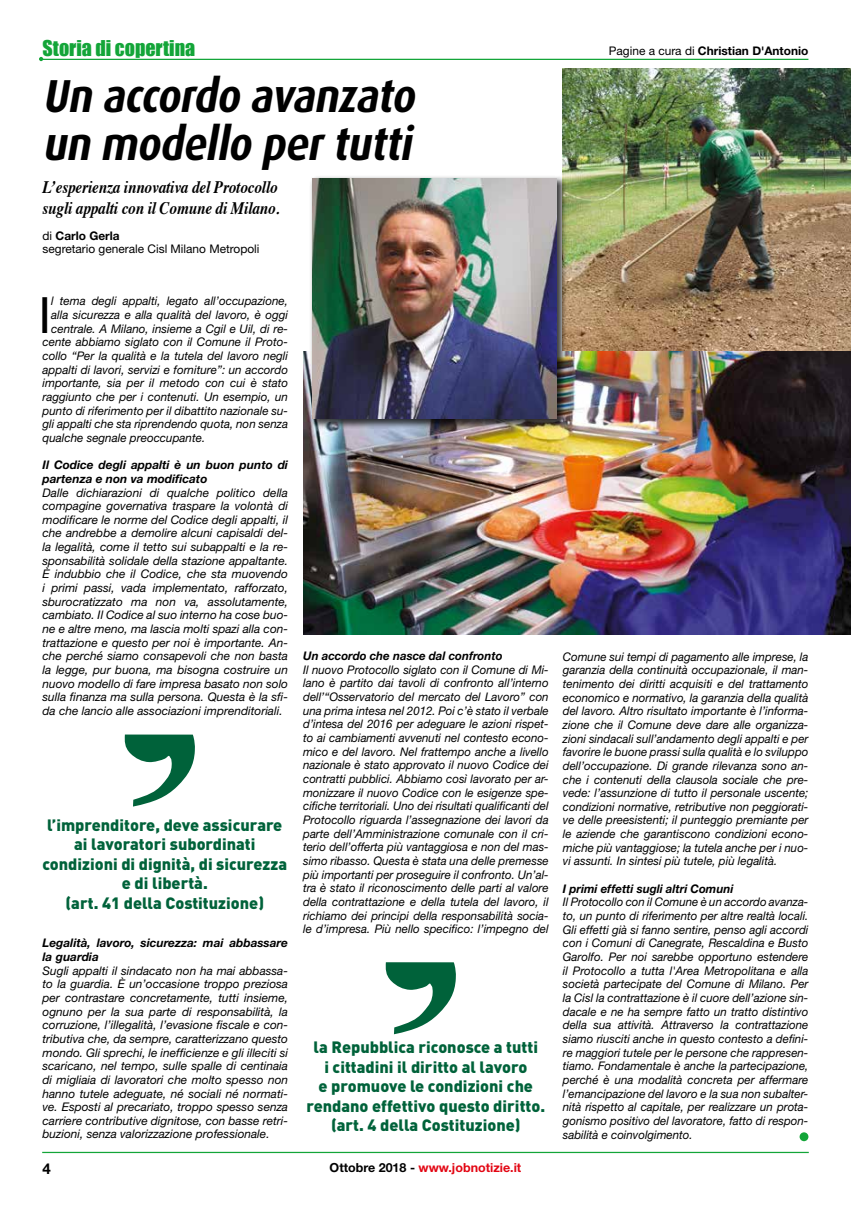
<style>
.page{position:relative;width:851px;height:1205px;background:#fff}
.page>*{position:absolute;margin:0;border:0;box-sizing:border-box;transform-origin:0 0}
.t1{font:50.12px "Helvetica Neue";color:#000}
.t2{font:italic 700 46.25px/47.5px "Dax";color:#000;scale:.9 1}
.t3{font:20px "Impact";color:#13a538}
.t4{font:italic 700 17.5px/21px "Times";letter-spacing:-.01em;color:#000;scale:.87 1}
.t5{font:900 16.25px/19.5px "DIN";color:#00623a;text-align:center}
.t6{font:700 15px "Helvetica Neue";color:#000}
.t7{font:700 12.5px "Helvetica Neue";color:#e30613}
.t8{font:italic 11.88px/13.6px "Helvetica Neue";color:#000;text-align:justify}
.t9{font:italic 700 11.88px/13.6px "Helvetica Neue";color:#000}
.t10{font:11.88px/13.6px "Helvetica Neue";color:#000}
.t11{font:700 11.88px "Helvetica Neue";color:#000}
.s1{font-weight:700}
.s2{font-weight:400}
.s3{color:#000}
</style>
<div class="page">
<hr style="left:42px;top:1152px;width:766px;height:1px;background:#13a538">
<hr style="left:42px;top:59px;width:766px;height:1px;background:#13a538">
<svg style="left:39px;top:57px;width:4px;height:4px"></svg>
<svg style="left:124px;top:734px;width:71px;height:72px"></svg>
<svg style="left:385px;top:962px;width:71px;height:72px"></svg>
<img style="left:562px;top:68px;width:288px;height:284px">
<img style="left:303px;top:352px;width:547px;height:282px">
<div style="left:309px;top:175px;width:258px;height:254px;background:#000;opacity:.75"></div>
<img style="left:312px;top:178px;width:244px;height:241px">
<div style="left:799px;top:1132px;width:9px;height:9px;background:#13a538;border-radius:50%"></div>
<h3 class="t3" style="left:43px;top:32px;width:154px">Storia di copertina</h3>
<h2 class="t2" style="left:43px;top:73px;width:425px">Un accordo avanzato un modello pertutti</h2>
<h3 class="t4" style="left:43px;top:175px;width:274px">L’esperienza innovativa del Protocollo sugli appalti con il Comune di Milano.</h3>
<p class="t10" style="left:43px;top:228px;width:218px">di <span class="s1">Carlo Gerla<br></span>segretario generale Cisl Milano Metropoli</p>
<p class="t11" style="left:608px;top:43px;width:201px"><span class="s2">Pagine a cura di</span> Christian D'Antonio</p>
<h1 class="t1" style="left:38px;top:285px;width:14px">I</h1>
<p class="t8" style="left:51px;top:294px;width:238px">l tema degli appalti, legato all’occupazione,</p>
<p class="t8" style="left:51px;top:308px;width:238px">alla sicurezza e alla qualità del lavoro, è oggi</p>
<p class="t8" style="left:51px;top:321px;width:238px">centrale. A Milano, insieme a Cgil e Uil, di re-</p>
<p class="t8" style="left:43px;top:335px;width:247px">cente abbiamo siglato con il Comune il Proto-</p>
<p class="t8" style="left:43px;top:349px;width:247px">collo “Per la qualità e la tutela del lavoro negli</p>
<p class="t8" style="left:43px;top:362px;width:247px">appalti di lavori, servizi e forniture”: un accordo</p>
<p class="t8" style="left:43px;top:376px;width:247px">importante, sia per il metodo con cui è stato</p>
<p class="t8" style="left:43px;top:390px;width:247px">raggiunto che per i contenuti. Un esempio, un</p>
<p class="t8" style="left:43px;top:403px;width:247px">punto di riferimento per il dibattito nazionale su-</p>
<p class="t8" style="left:43px;top:417px;width:247px">gli appalti che sta riprendendo quota, non senza</p>
<p class="t8" style="left:43px;top:431px;width:164px">qualche segnale preoccupante.</p>
<p class="t9" style="left:43px;top:458px;width:247px">Il Codice degli appalti è un buon punto di partenza e non va modificato</p>
<p class="t8" style="left:43px;top:485px;width:247px">Dalle dichiarazioni di qualche politico della compagine governativa traspare la volontà di modificare le norme del Codice degli appalti, il che andrebbe a demolire alcuni capisaldi del&shy;la legalità, come il tetto sui subappalti e la re&shy;sponsabilità solidale della stazione appaltante.<br>È indubbio che il Codice, che sta muovendo i primi passi, vada implementato, rafforzato, sburocratizzato ma non va, assolutamente, cambiato. Il Codice al suo interno ha cose buo&shy;ne e altre meno, ma lascia molti spazi alla con&shy;trattazione e questo per noi è importante. An&shy;che perché siamo consapevoli che non basta la legge, pur buona, ma bisogna costruire un nuovo modello di fare impresa basato non solo sulla finanza ma sulla persona. Questa è la sfi&shy;da che lancio alle associazioni imprenditoriali.</p>
<h3 class="t5" style="left:43px;top:814px;width:246px">l’imprenditore, deve assicurare ai lavoratori subordinati condizioni di dignità, di sicurezza e di libertà.<br>(art. 41 della Costituzione)</h3>
<p class="t9" style="left:43px;top:936px;width:247px">Legalità, lavoro, sicurezza: mai abbassare la guardia</p>
<p class="t8" style="left:43px;top:963px;width:247px">Sugli appalti il sindacato non ha mai abbassa&shy;to la guardia. È un’occasione troppo preziosa per contrastare concretamente, tutti insieme, ognuno per la sua parte di responsabilità, la corruzione, l’illegalità, l’evasione fiscale e con&shy;tributiva che, da sempre, caratterizzano questo mondo. Gli sprechi, le inefficienze e gli illeciti si scaricano, nel tempo, sulle spalle di centinaia di migliaia di lavoratori che molto spesso non hanno tutele adeguate, né sociali né normati&shy;ve. Esposti al precariato, troppo spesso senza carriere contributive dignitose, con basse retri&shy;buzioni, senza valorizzazione professionale.</p>
<p class="t9" style="left:303px;top:649px;width:201px">Un accordo che nasce dal confronto</p>
<p class="t8" style="left:303px;top:662px;width:247px">Il nuovo Protocollo siglato con il Comune di Mi&shy;lano è partito dai tavoli di confronto all’interno dell’“Osservatorio del mercato del Lavoro” con una prima intesa nel 2012. Poi c’è stato il verbale d’intesa del 2016 per adeguare le azioni rispet&shy;to ai cambiamenti avvenuti nel contesto econo&shy;mico e del lavoro. Nel frattempo anche a livello nazionale è stato approvato il nuovo Codice dei contratti pubblici. Abbiamo così lavorato per ar&shy;monizzare il nuovo Codice con le esigenze spe&shy;cifiche territoriali. Uno dei risultati qualificanti del Protocollo riguarda l’assegnazione dei lavori da parte dell’Amministrazione comunale con il cri&shy;terio dell’offerta più vantaggiosa e non del mas&shy;simo ribasso. Questa è stata una delle premesse più importanti per proseguire il confronto. Un’al&shy;tra è stato il riconoscimento delle parti al valore della contrattazione e della tutela del lavoro, il richiamo dei principi della responsabilità socia&shy;le d’impresa. Più nello specifico: l’impegno del</p>
<h3 class="t5" style="left:306px;top:1036px;width:240px">la Repubblica riconosce a tutti<br>i cittadini il diritto al lavoro<br>e promuove le condizioni che rendano effettivo questo diritto. (art. 4 della Costituzione)</h3>
<p class="t6" style="left:43px;top:1159px;width:10px">4</p>
<p class="t7" style="left:329px;top:1160px;width:193px"><span class="s3">Ottobre 2018 -</span> www.jobnotizie.it</p>
<p class="t8" style="left:562px;top:649px;width:247px">Comune sui tempi di pagamento alle imprese, la garanzia della continuità occupazionale, il man&shy;tenimento dei diritti acquisiti e del trattamento economico e normativo, la garanzia della qualità del lavoro. Altro risultato importante è l’informa&shy;zione che il Comune deve dare alle organizza&shy;zioni sindacali sull’andamento degli appalti e per favorire le buone prassi sulla qualità e lo sviluppo dell’occupazione. Di grande rilevanza sono an&shy;che i contenuti della clausola sociale che pre&shy;vede: l’assunzione di tutto il personale uscente; condizioni normative, retributive non peggiorati&shy;ve delle preesistenti; il punteggio premiante per le aziende che garantiscono condizioni econo&shy;miche più vantaggiose; la tutela anche per i nuo&shy;vi assunti. In sintesi più tutele, più legalità.</p>
<p class="t9" style="left:562px;top:881px;width:172px">I primi effetti sugli altri Comuni</p>
<p class="t8" style="left:562px;top:895px;width:247px">Il Protocollo con il Comune è un accordo avanza&shy;to, un punto di riferimento per altre realtà locali.<br>Gli effetti già si fanno sentire, penso agli accordi con i Comuni di Canegrate, Rescaldina e Busto Garolfo. Per noi sarebbe opportuno estendere il Protocollo a tutta l'Area Metropolitana e alla società partecipate del Comune di Milano. Per la Cisl la contrattazione è il cuore dell’azione sin&shy;dacale e ne ha sempre fatto un tratto distintivo della sua attività. Attraverso la contrattazione siamo riusciti anche in questo contesto a defini&shy;re maggiori tutele per le persone che rappresen&shy;tiamo. Fondamentale è anche la partecipazione, perché è una modalità concreta per affermare l’emancipazione del lavoro e la sua non subalter&shy;nità rispetto al capitale, per realizzare un prota&shy;gonismo positivo del lavoratore, fatto di respon&shy;sabilità e coinvolgimento.</p>
</div>
